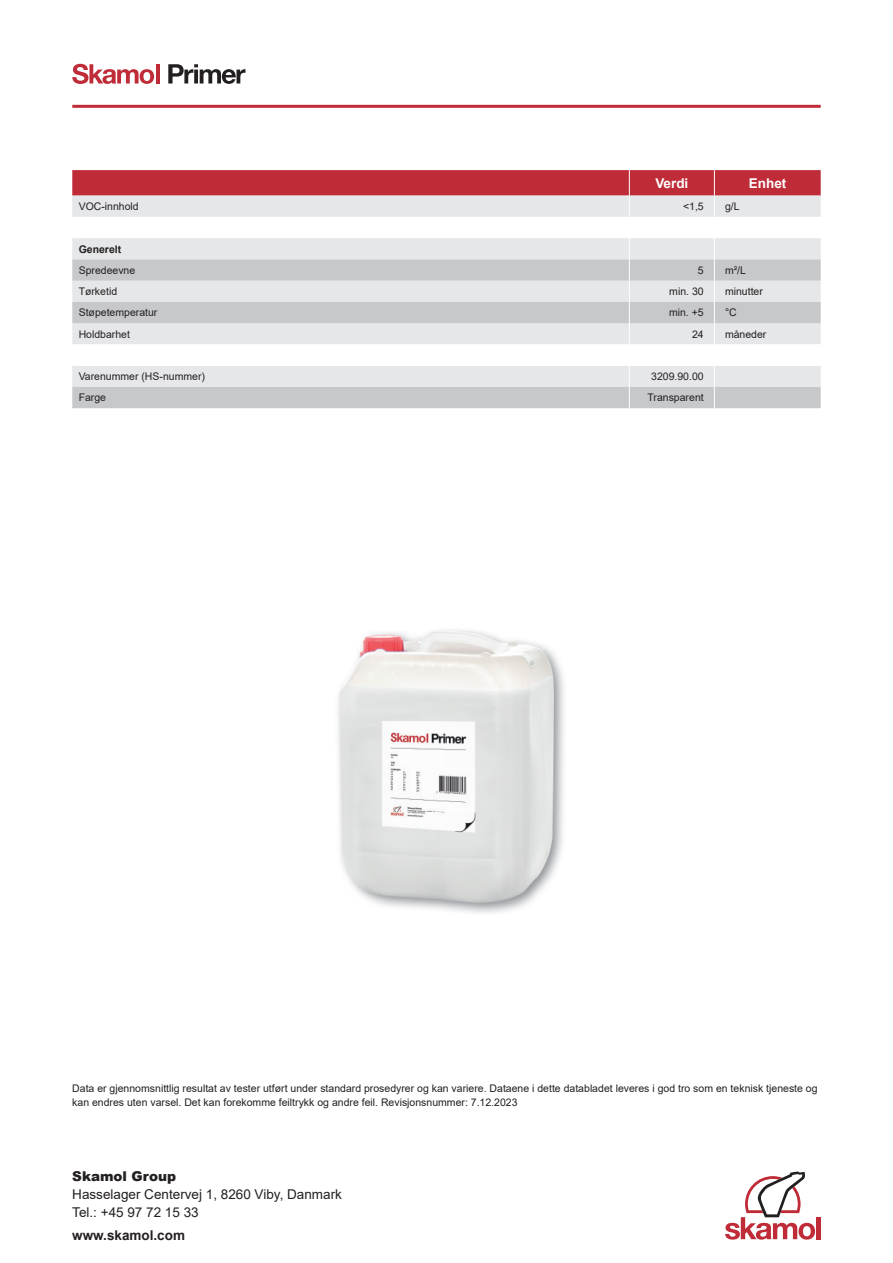
<style>
.page{position:relative;width:893px;height:1263px;background:#fff}
.page>*{position:absolute;margin:0;border:0;box-sizing:border-box;transform-origin:0 0}
.t1{font:13.5px/18px "Arial";color:#231f20}
.t2{font:700 13.5px "Arial";color:#231f20}
.t3{font:900 13.5px "Arial";color:#231f20}
.t4{font:700 13.5px "Arial";color:#fff}
.t5{font:10.5px/13.5px "Arial";color:#231f20}
.t6{font:700 10.5px "Arial";color:#231f20}
</style>
<div class="page">
<svg style="left:72px;top:64px;width:82px;height:20px"></svg>
<hr style="left:157px;top:64px;width:3px;height:19px;background:#bf2b37">
<svg style="left:168px;top:64px;width:77px;height:20px"></svg>
<img style="left:338px;top:630px;width:226px;height:283px">
<img style="left:340px;top:631px;width:213px;height:272px">
<hr style="left:72px;top:105px;width:749px;height:3px;background:#bf2b37">
<div style="left:816px;top:1217px;width:5px;height:22px;background:#bf2b37"></div>
<svg style="left:725px;top:1171px;width:90px;height:68px"></svg>
<svg style="left:72px;top:170px;width:749px;height:238px"></svg>
<p class="t4" style="left:655px;top:173px;width:35px">Verdi</p>
<p class="t4" style="left:749px;top:173px;width:39px">Enhet</p>
<p class="t5" style="left:79px;top:200px;width:62px">VOC-innhold</p>
<p class="t5" style="left:683px;top:200px;width:22px">&lt;1,5</p>
<p class="t5" style="left:725px;top:200px;width:16px">g/L</p>
<p class="t6" style="left:79px;top:241px;width:44px">Generelt</p>
<p class="t5" style="left:79px;top:263px;width:58px">Spredeevne</p>
<p class="t5" style="left:698px;top:263px;width:7px">5</p>
<p class="t5" style="left:725px;top:263px;width:22px">m²/L</p>
<p class="t5" style="left:79px;top:285px;width:40px">Tørketid</p>
<p class="t5" style="left:669px;top:285px;width:36px">min. 30</p>
<p class="t5" style="left:725px;top:285px;width:39px">minutter</p>
<p class="t5" style="left:79px;top:306px;width:80px">Støpetemperatur</p>
<p class="t5" style="left:669px;top:306px;width:36px">min. +5</p>
<p class="t5" style="left:725px;top:306px;width:13px">°C</p>
<p class="t5" style="left:79px;top:327px;width:53px">Holdbarhet</p>
<p class="t5" style="left:692px;top:327px;width:13px">24</p>
<p class="t5" style="left:725px;top:327px;width:43px">måneder</p>
<p class="t5" style="left:79px;top:370px;width:128px">Varenummer (HS-nummer)</p>
<p class="t5" style="left:651px;top:370px;width:54px">3209.90.00</p>
<p class="t5" style="left:79px;top:391px;width:29px">Farge</p>
<p class="t5" style="left:647px;top:391px;width:58px">Transparent</p>
<p class="t5" style="left:72px;top:1081px;width:747px">Data er gjennomsnittlig resultat av tester utført under standard prosedyrer og kan variere. Dataene i dette databladet leveres i god tro som en teknisk tjeneste og kan endres uten varsel. Det kan forekomme feiltrykk og andre feil. Revisjonsnummer: 7.12.2023</p>
<p class="t3" style="left:72px;top:1166px;width:105px">Skamol Group</p>
<p class="t1" style="left:72px;top:1185px;width:271px">Hasselager Centervej 1, 8260 Viby, Danmark<br>Tel.: +45 97 72 15 33</p>
<p class="t2" style="left:72px;top:1225px;width:114px">www.skamol.com</p>
</div>
